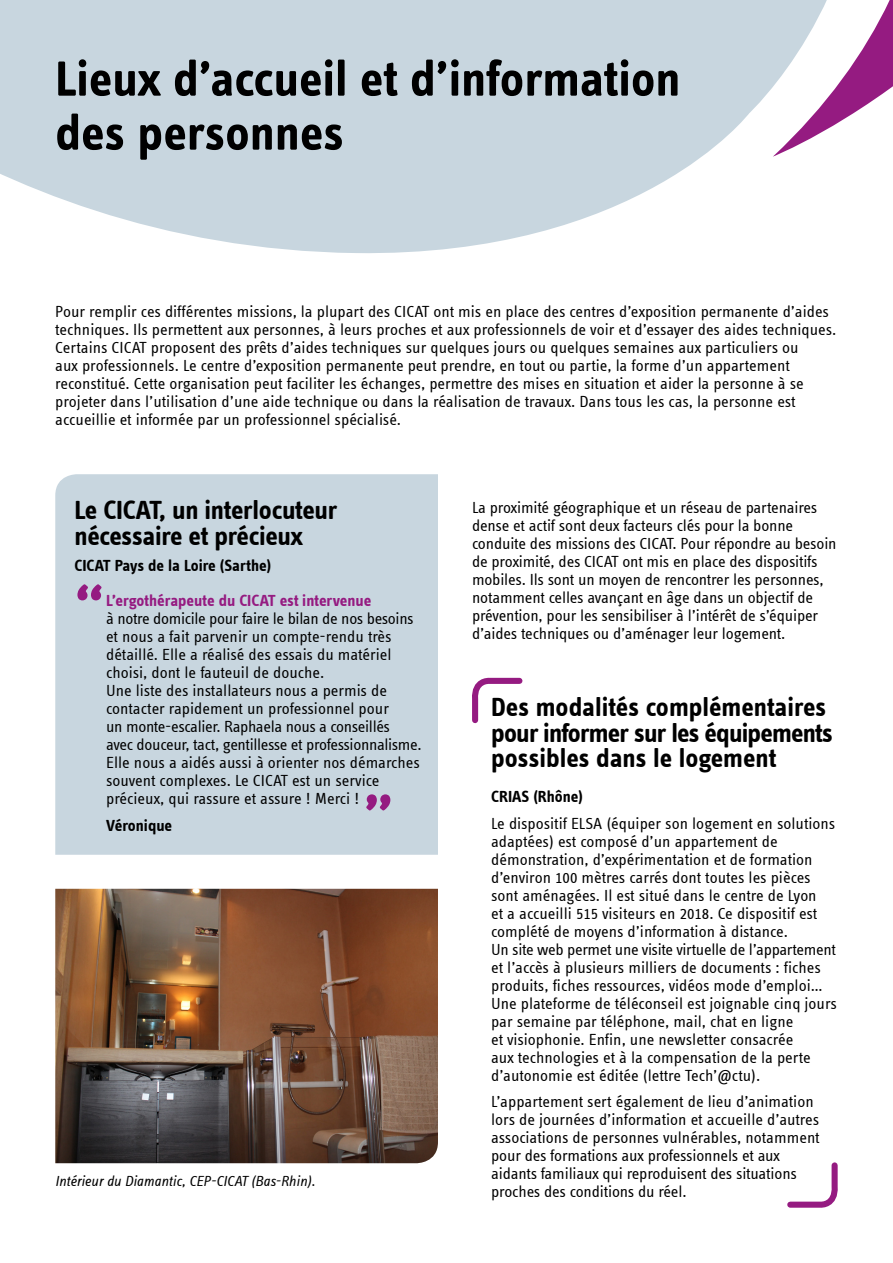
<style>
.page{position:relative;width:893px;height:1263px;background:#fff}
.page>*{position:absolute;margin:0;border:0;box-sizing:border-box;transform-origin:0 0}
.Texte_courant_noir{font:700 63px "Info Text Offc";color:#951b81}
.H1_-_Titre{font:700 51px/54px "Info Text Offc";color:#000}
.H2_-_Sous-titre{font:700 27px/25.5px "Info Text Offc";letter-spacing:-.01em;color:#000}
.Texte_courant_noir-2{font:16.5px/18px "Info Text Offc";letter-spacing:-.005em;color:#000}
.Texte_courant_noir-3{font:700 16.5px "Info Text Offc";color:#000}
.t1{font:italic 15px "Info Text Offc";color:#000}
.s1{font-weight:700;color:#951b81}
</style>
<div class="page">
<svg style="left:0;top:0;width:773px;height:253px;background:#cfdbe3"></svg>
<svg style="left:773px;top:0;width:120px;height:157px"></svg>
<div style="left:55px;top:474px;width:383px;height:381px;background:#c8d6df"></div>
<svg style="left:472px;top:677px;width:51px;height:47px"></svg>
<svg style="left:787px;top:1162px;width:51px;height:46px"></svg>
<img style="left:55px;top:889px;width:383px;height:274px">
<h1 class="H1_-_Titre" style="left:55px;top:52px;width:627px">Lieux d’accueil et d’information des personnes</h1>
<p class="Texte_courant_noir-2" style="left:55px;top:302px;width:782px">Pour remplir ces différentes missions, la plupart des CICAT ont mis en place des centres d’exposition permanente d’aides techniques. Ils permettent aux personnes, à leurs proches et aux professionnels de voir et d’essayer des aides techniques.<br>Certains CICAT proposent des prêts d’aides techniques sur quelques jours ou quelques semaines aux particuliers ou<br>aux professionnels. Le centre d’exposition permanente peut prendre, en tout ou partie, la forme d’un appartement reconstitué. Cette organisation peut faciliter les échanges, permettre des mises en situation et aider la personne à se projeter dans l’utilisation d’une aide technique ou dans la réalisation de travaux. Dans tous les cas, la personne est accueillie et informée par un professionnel spécialisé.</p>
<h2 class="H2_-_Sous-titre" style="left:74px;top:497px;width:265px">Le CICAT, un interlocuteur nécessaire et précieux</h2>
<p class="Texte_courant_noir-3" style="left:74px;top:556px;width:198px">CICAT Pays de la Loire (Sarthe)</p>
<p class="Texte_courant_noir" style="left:74px;top:570px;width:32px">“</p>
<p class="Texte_courant_noir-2" style="left:106px;top:592px;width:317px"><span class="s1">L’ergothérapeute du CICAT est intervenue<br></span>à notre domicile pour faire le bilan de nos besoins et nous a fait parvenir un compte-rendu très détaillé. Elle a réalisé des essais du matériel choisi, dont le fauteuil de douche.<br>Une liste des installateurs nous a permis de contacter rapidement un professionnel pour<br>un monte-escalier. Raphaela nous a conseillés<br>avec douceur, tact, gentillesse et professionnalisme.<br>Elle nous a aidés aussi à orienter nos démarches souvent complexes. Le CICAT est un service précieux, qui rassure et assure ! Merci !</p>
<p class="Texte_courant_noir-3" style="left:106px;top:816px;width:67px">Véronique</p>
<p class="Texte_courant_noir" style="left:363px;top:780px;width:32px">”</p>
<p class="t1" style="left:55px;top:1173px;width:261px">Intérieur du Diamantic, CEP-CICAT (Bas-Rhin).</p>
<p class="Texte_courant_noir-2" style="left:472px;top:499px;width:366px">La proximité géographique et un réseau de partenaires dense et actif sont deux facteurs clés pour la bonne conduite des missions des CICAT. Pour répondre au besoin de proximité, des CICAT ont mis en place des dispositifs mobiles. Ils sont un moyen de rencontrer les personnes, notamment celles avançant en âge dans un objectif de prévention, pour les sensibiliser à l’intérêt de s’équiper d’aides techniques ou d’aménager leur logement.</p>
<h2 class="H2_-_Sous-titre" style="left:491px;top:694px;width:343px">Des modalités complémentaires pour informer sur les équipements possibles dans le logement</h2>
<p class="Texte_courant_noir-3" style="left:491px;top:787px;width:93px">CRIAS (Rhône)</p>
<p class="Texte_courant_noir-2" style="left:491px;top:814px;width:347px">Le dispositif ELSA (équiper son logement en solutions adaptées) est composé d’un appartement de démonstration, d’expérimentation et de formation d’environ 100 mètres carrés dont toutes les pièces sont aménagées. Il est situé dans le centre de Lyon<br>et a accueilli 515 visiteurs en 2018. Ce dispositif est complété de moyens d’information à distance.<br>Un site web permet une visite virtuelle de l’appartement et l’accès à plusieurs milliers de documents : fiches produits, fiches ressources, vidéos mode d’emploi… Une plateforme de téléconseil est joignable cinq jours par semaine par téléphone, mail, chat en ligne<br>et visiophonie. Enfin, une newsletter consacrée<br>aux technologies et à la compensation de la perte d’autonomie est éditée (lettre Tech’@ctu).</p>
<p class="Texte_courant_noir-2" style="left:491px;top:1093px;width:330px">L’appartement sert également de lieu d’animation lors de journées d’information et accueille d’autres associations de personnes vulnérables, notamment pour des formations aux professionnels et aux aidants familiaux qui reproduisent des situations proches des conditions du réel.</p>
</div>
